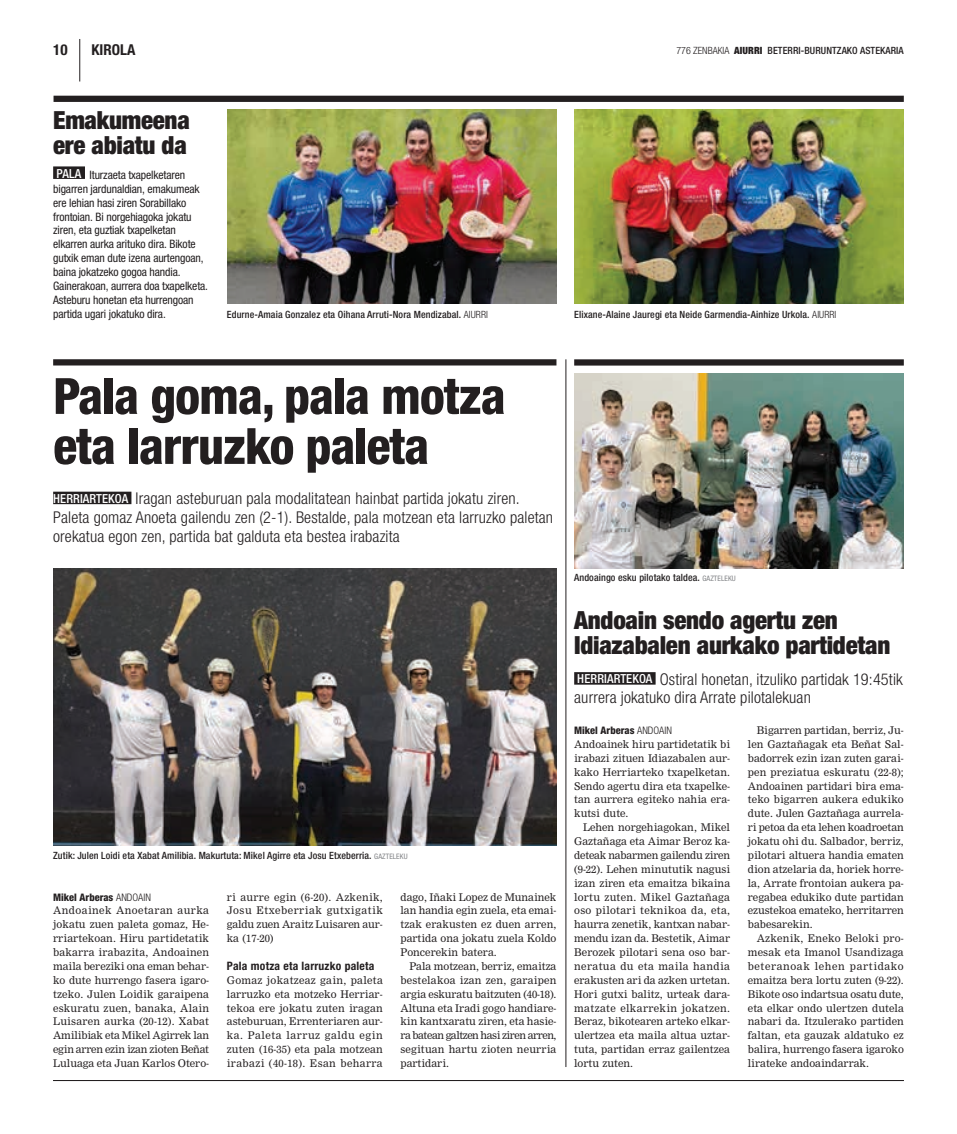
<style>
.page{position:relative;width:957px;height:1134px;background:#fff}
.page>*{position:absolute;margin:0;border:0;box-sizing:border-box;transform-origin:0 0}
.t1{font:800 condensed 50px/50px "Helvetica Neue";letter-spacing:-.02em;color:#231f20}
.t2{font:900 condensed 25px/25px "Helvetica Neue";letter-spacing:-.01em;color:#231f20}
.t3{font:300 condensed 16.25px/18.8px "Helvetica Neue";letter-spacing:.01em;color:#231f20}
.t4{font:700 condensed 15px "Helvetica Neue";color:#231f20}
.t5{font:500 condensed 12.5px "Helvetica Neue";color:#fff}
.t6{font:condensed 11.62px/13.9px "Helvetica Neue";letter-spacing:-.01em;color:#231f20}
.t7{font:700 condensed 11.62px "Helvetica Neue";letter-spacing:.02em;color:#231f20}
.t8{font:10.38px/13.9px "M Nimrod";color:#231f20;text-align:justify}
.t9{font:800 condensed 10.38px "Helvetica Neue";color:#231f20}
.t10{font:500 condensed 10px "Helvetica Neue";letter-spacing:.01em;color:#231f20}
.t11{font:condensed 7.5px "Helvetica Neue";color:#808285}
.s1{font-weight:300}
.s2{font-weight:900}
.s3{font-weight:500;font-size:12.5px;color:#fff}
.s4{font-weight:400;font-size:7.5px;color:#808285}
</style>
<div class="page">
<hr style="left:79px;top:39px;width:1px;height:42px;background:#231f20">
<hr style="left:53px;top:1080px;width:851px;height:1px;background:#231f20">
<img style="left:227px;top:109px;width:329px;height:195px">
<img style="left:575px;top:109px;width:329px;height:195px">
<div style="left:54px;top:96px;width:850px;height:6px;background:#231f20"></div>
<div style="left:53px;top:166px;width:32px;height:13px;background:#231f20"></div>
<div style="left:574px;top:359px;width:330px;height:7px;background:#231f20"></div>
<img style="left:574px;top:373px;width:330px;height:195px">
<div style="left:574px;top:672px;width:81px;height:13px;background:#231f20"></div>
<img style="left:53px;top:568px;width:503px;height:277px">
<div style="left:53px;top:359px;width:503px;height:6px;background:#231f20"></div>
<div style="left:53px;top:492px;width:78px;height:12px;background:#231f20"></div>
<hr style="left:565px;top:359px;width:1px;height:708px;background:#231f20">
<h3 class="t4" style="left:53px;top:41px;width:16px">10</h3>
<h3 class="t4" style="left:91px;top:41px;width:44px">kirola</h3>
<p class="t10" style="left:676px;top:45px;width:229px"><span class="s1">776 zenbakia</span> <span class="s2">AIURRI</span> BETERRI-BURUNTZAKO ASTEKARIA</p>
<h2 class="t2" style="left:53px;top:108px;width:138px">Emakumeena ere abiatu da</h2>
<p class="t5" style="left:56px;top:166px;width:8px">pala</p>
<p class="t6" style="left:53px;top:168px;width:156px;text-indent:36px">Iturzaeta txapelketaren bigarren jardunaldian, emakumeak ere lehian hasi ziren Sorabillako frontoian. Bi norgehiagoka jokatu ziren, eta guztiak txapelketan elkarren aurka arituko dira. Bikote gutxik eman dute izena aurtengoan, baina jokatzeko gogoa handia.<br>Gainerakoan, aurrera doa txapelketa.<br>Asteburu honetan eta hurrengoan partida ugari jokatuko dira.</p>
<p class="t10" style="left:227px;top:308px;width:263px">Edurne-Amaia Gonzalez eta Oihana Arruti-Nora Mendizabal. <span class="s1">aiurri</span></p>
<p class="t10" style="left:574px;top:308px;width:264px">Elixane-Alaine Jauregi eta Neide Garmendia-Ainhize Urkola. <span class="s1">aiurri</span></p>
<h1 class="t1" style="left:53px;top:370px;width:454px">Pala goma, pala motza eta larruzko paleta</h1>
<h3 class="t3" style="left:53px;top:489px;width:501px"><span class="s3">HERRIARTEKOA</span> Iragan asteburuan pala modalitatean hainbat partida jokatu ziren.<br>Paleta gomaz Anoeta gailendu zen (2-1). Bestalde, pala motzean eta larruzko paletan orekatua egon zen, partida bat galduta eta bestea irabazita</h3>
<p class="t10" style="left:53px;top:849px;width:334px">Zutik: Julen Loidi eta Xabat Amilibia. Makurtuta: Mikel Agirre eta Josu Etxeberria. <span class="s4">Gaztelek</span></p>
<p class="t11" style="left:404px;top:852px;width:5px">u</p>
<p class="t9" style="left:53px;top:890px;width:99px">Mikel Arberas <span class="s1">Andoain</span></p>
<p class="t8" style="left:53px;top:904px;width:158px">Andoainek Anoetaran aurka jokatu zuen paleta gomaz, He&shy;rriartekoan. Hiru partidetatik bakarra irabazita, Andoainen maila bereziki ona eman behar&shy;ko dute hurrengo fasera igaro&shy;tzeko. Julen Loidik garaipena eskuratu zuen, banaka, Alain Luisaren aurka (20-12). Xabat Amilibiak eta Mikel Agirrek lan egin arren ezin izan zioten Beñat Luluaga eta Juan Karlos Otero-</p>
<p class="t8" style="left:227px;top:890px;width:157px">ri aurre egin (6-20). Azkenik, Josu Etxeberriak gutxigatik galdu zuen Araitz Luisaren aur&shy;ka (17-20)</p>
<p class="t7" style="left:227px;top:959px;width:149px">Pala motza eta larruzko paleta</p>
<p class="t8" style="left:227px;top:973px;width:157px">Gomaz jokatzeaz gain, paleta larruzko eta motzeko Herriar&shy;tekoa ere jokatu zuten iragan asteburuan, Errenteriaren aur&shy;ka. Paleta larruz galdu egin zuten (16-35) eta pala motzean irabazi (40-18). Esan beharra</p>
<p class="t8" style="left:400px;top:890px;width:157px">dago, Iñaki Lopez de Munainek lan handia egin zuela, eta emai&shy;tzak erakusten ez duen arren, partida ona jokatu zuela Koldo Poncerekin batera.</p>
<p class="t8" style="left:400px;top:959px;width:157px;text-indent:9px">Pala motzean, berriz, emaitza bestelakoa izan zen, garaipen argia eskuratu baitzuten (40-18).<br>Altuna eta Iradi gogo handiare&shy;kin kantxaratu ziren, eta hasie&shy;ra batean galtzen hasi ziren arren, segituan hartu zioten neurria partidari.</p>
<p class="t10" style="left:574px;top:572px;width:141px">Andoaingo esku pilotako taldea. <span class="s4">gaztelek</span></p>
<p class="t11" style="left:732px;top:574px;width:5px">u</p>
<h2 class="t2" style="left:574px;top:607px;width:318px">Andoain sendo agertu zen<br>Idiazabalen aurkako partidetan</h2>
<h3 class="t3" style="left:574px;top:669px;width:330px"><span class="s3">HERRIARTEKOA</span> Ostiral honetan, itzuliko partidak 19:45tik aurrera jokatuko dira Arrate pilotalekuan</h3>
<p class="t9" style="left:574px;top:724px;width:99px">Mikel Arberas <span class="s1">Andoain</span></p>
<p class="t8" style="left:574px;top:737px;width:157px">Andoainek hiru partidetatik bi irabazi zituen Idiazabalen aur&shy;kako Herriarteko txapelketan.<br>Sendo agertu dira eta txapelke&shy;tan aurrera egiteko nahia era&shy;kutsi dute.</p>
<p class="t8" style="left:574px;top:820px;width:157px;text-indent:9px">Lehen norgehiagokan, Mikel Gaztañaga eta Aimar Beroz ka&shy;deteak nabarmen gailendu ziren (9-22). Lehen minututik nagusi izan ziren eta emaitza bikaina lortu zuten. Mikel Gaztañaga oso pilotari teknikoa da, eta, haurra zenetik, kantxan nabar&shy;mendu izan da. Bestetik, Aimar Berozek pilotari sena oso bar&shy;neratua du eta maila handia erakusten ari da azken urtetan.<br>Hori gutxi balitz, urteak dara&shy;matzate elkarrekin jokatzen.<br>Beraz, bikotearen arteko elkar&shy;ulertzea eta maila altua uztar&shy;tuta, partidan erraz gailentzea lortu zuten.</p>
<p class="t8" style="left:748px;top:723px;width:157px;text-indent:9px">Bigarren partidan, berriz, Ju&shy;len Gaztañagak eta Beñat Sal&shy;badorrek ezin izan zuten garai&shy;pen preziatua eskuratu (22-8); Andoainen partidari bira ema&shy;teko bigarren aukera edukiko dute. Julen Gaztañaga aurrela&shy;ri petoa da eta lehen koadroetan jokatu ohi du. Salbador, berriz, pilotari altuera handia ematen dion atzelaria da, horiek horre&shy;la, Arrate frontoian aukera pa&shy;regabea edukiko dute partidan ezustekoa emateko, herritarren babesarekin.</p>
<p class="t8" style="left:748px;top:931px;width:158px;text-indent:9px">Azkenik, Eneko Beloki pro&shy;mesak eta Imanol Usandizaga beteranoak lehen partidako emaitza bera lortu zuten (9-22).<br>Bikote oso indartsua osatu dute, eta elkar ondo ulertzen dutela nabari da. Itzulerako partiden faltan, eta gauzak aldatuko ez balira, hurrengo fasera igaroko lirateke andoaindarrak.</p>
</div>
